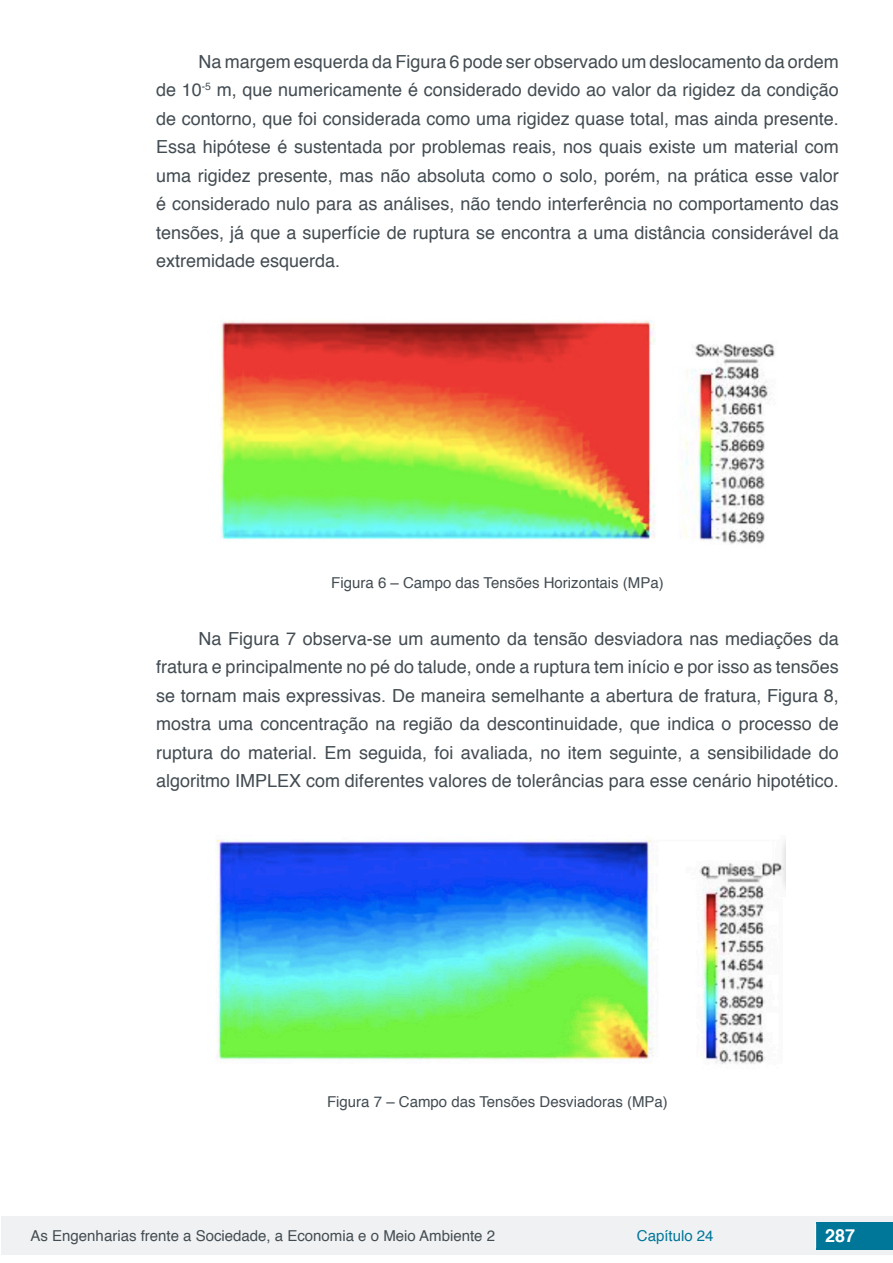
<style>
.page{position:relative;width:893px;height:1263px;background:#fff}
.page>*{position:absolute;margin:0;border:0;box-sizing:border-box;transform-origin:0 0}
.txt{font:18px/28.5px "Helvetica";color:#434c52;text-align:justify}
.t1{font:700 18px "Helvetica";color:#fff}
.info_tab_gra_imag{font:15px "Helvetica";color:#434c52}
.t2{font:15px "Helvetica";color:#007699}
</style>
<div class="page">
<div style="left:1px;top:1216px;width:891px;height:38px;background:#f0f1f2"></div>
<div style="left:816px;top:1222px;width:77px;height:27px;background:#007699"></div>
<svg style="left:815px;top:1224px;width:1px;height:24px"></svg>
<img style="left:220px;top:320px;width:555px;height:225px">
<img style="left:216px;top:839px;width:569px;height:225px">
<p class="txt" style="left:156px;top:47px;width:684px;text-indent:43px">Na margem esquerda da Figura 6 pode ser observado um deslocamento da ordem de 10<sup>-5</sup> m, que numericamente é considerado devido ao valor da rigidez da condição de contorno, que foi considerada como uma rigidez quase total, mas ainda presente.<br>Essa hipótese é sustentada por problemas reais, nos quais existe um material com uma rigidez presente, mas não absoluta como o solo, porém, na prática esse valor é considerado nulo para as análises, não tendo interferência no comportamento das tensões, já que a superfície de ruptura se encontra a uma distância considerável da extremidade esquerda.</p>
<p class="info_tab_gra_imag" style="left:331px;top:571px;width:334px">Figura 6 – Campo das Tensões Horizontais (MPa)</p>
<p class="txt" style="left:156px;top:625px;width:684px;text-indent:43px">Na Figura 7 observa-se um aumento da tensão desviadora nas mediações da fratura e principalmente no pé do talude, onde a ruptura tem início e por isso as tensões se tornam mais expressivas. De maneira semelhante a abertura de fratura, Figura 8, mostra uma concentração na região da descontinuidade, que indica o processo de ruptura do material. Em seguida, foi avaliada, no item seguinte, a sensibilidade do algoritmo IMPLEX com diferentes valores de tolerâncias para esse cenário hipotético.</p>
<p class="info_tab_gra_imag" style="left:327px;top:1091px;width:342px">Figura 7 – Campo das Tensões Desviadoras (MPa)</p>
<p class="info_tab_gra_imag" style="left:31px;top:1224px;width:466px">As Engenharias frente a Sociedade, a Economia e o Meio Ambiente 2</p>
<p class="t2" style="left:637px;top:1224px;width:78px">Capítulo 24</p>
<p class="t1" style="left:825px;top:1221px;width:32px">287</p>
</div>
